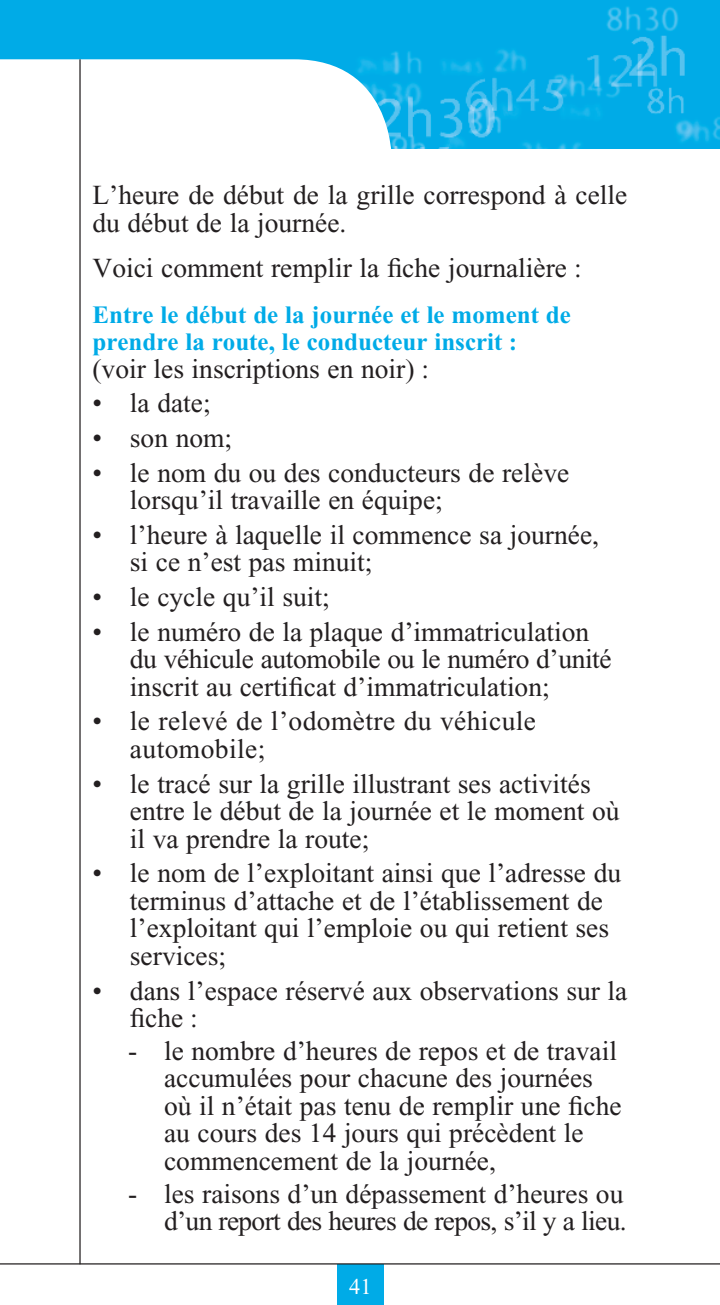
<style>
.page{position:relative;width:720px;height:1305px;background:#fff}
.page>*{position:absolute;margin:0;border:0;box-sizing:border-box;transform-origin:0 0}
.Énumération{font:27.5px/27.5px "Times New Roman";color:#231f20}
.Énumération_2e_nivea{font:27.5px/27.5px "Times New Roman";color:#231f20}
.corps{font:27.5px/27.5px "Times New Roman";color:#231f20}
.corps-2{font:700 25px/27.5px "Times New Roman";color:#00abe7}
.t1{font:22.5px "Times New Roman";color:#fff}
</style>
<div class="page">
<div style="left:0;top:0;width:720px;height:148px;background:#00abe7"></div>
<img style="left:391px;top:6px;width:329px;height:142px">
<div style="left:0;top:59px;width:392px;height:90px;background:#fff"></div>
<div style="left:337px;top:1264px;width:47px;height:41px;background:#00abe7"></div>
<hr style="left:79px;top:59px;width:2px;height:1205px;background:#231f20">
<hr style="left:0;top:1263px;width:720px;height:2px;background:#231f20">
<p class="corps" style="left:92px;top:181px;width:536px">L’heure de début de la grille correspond à celle du début de la journée.</p>
<p class="corps" style="left:92px;top:254px;width:491px">Voici comment remplir la fiche journalière :</p>
<p class="corps-2" style="left:92px;top:301px;width:480px">Entre le début de la journée et le moment de prendre la route, le conducteur inscrit :</p>
<p class="corps" style="left:92px;top:355px;width:338px">(voir les inscriptions en noir) :</p>
<p class="Énumération" style="left:92px;top:389px;width:120px">• la date;</p>
<p class="Énumération" style="left:92px;top:424px;width:141px">• son nom;</p>
<p class="Énumération" style="left:130px;top:459px;width:441px;text-indent:-37px">• le nom du ou des conducteurs de relève lorsqu’il travaille en équipe;</p>
<p class="Énumération" style="left:130px;top:521px;width:471px;text-indent:-37px">• l’heure à laquelle il commence sa journée, si ce n’est pas minuit;</p>
<p class="Énumération" style="left:92px;top:583px;width:239px">• le cycle qu’il suit;</p>
<p class="Énumération" style="left:130px;top:618px;width:483px;text-indent:-37px">• le numéro de la plaque d’immatriculation du véhicule automobile ou le numéro d’unité inscrit au certificat d’immatriculation;</p>
<p class="Énumération" style="left:130px;top:708px;width:408px;text-indent:-37px">• le relevé de l’odomètre du véhicule automobile;</p>
<p class="Énumération" style="left:130px;top:770px;width:491px;text-indent:-37px">• le tracé sur la grille illustrant ses activités entre le début de la journée et le moment où il va prendre la route;</p>
<p class="Énumération" style="left:130px;top:860px;width:493px;text-indent:-37px">• le nom de l’exploitant ainsi que l’adresse du terminus d’attache et de l’établissement de l’exploitant qui l’emploie ou qui retient ses services;</p>
<p class="Énumération" style="left:130px;top:977px;width:499px;text-indent:-37px">• dans l’espace réservé aux observations sur la fiche :</p>
<p class="Énumération_2e_nivea" style="left:164px;top:1037px;width:459px;text-indent:-36px">- le nombre d’heures de repos et de travail accumulées pour chacune des journées où il n’était pas tenu de remplir une fiche au cours des 14 jours qui précèdent le commencement de la journée,</p>
<p class="Énumération_2e_nivea" style="left:128px;top:1180px;width:500px;text-align:right">- les raisons d’un dépassement d’heures ou d’un report des heures de repos, s’il y a lieu.</p>
<p class="t1" style="left:349px;top:1274px;width:24px">41</p>
</div>
